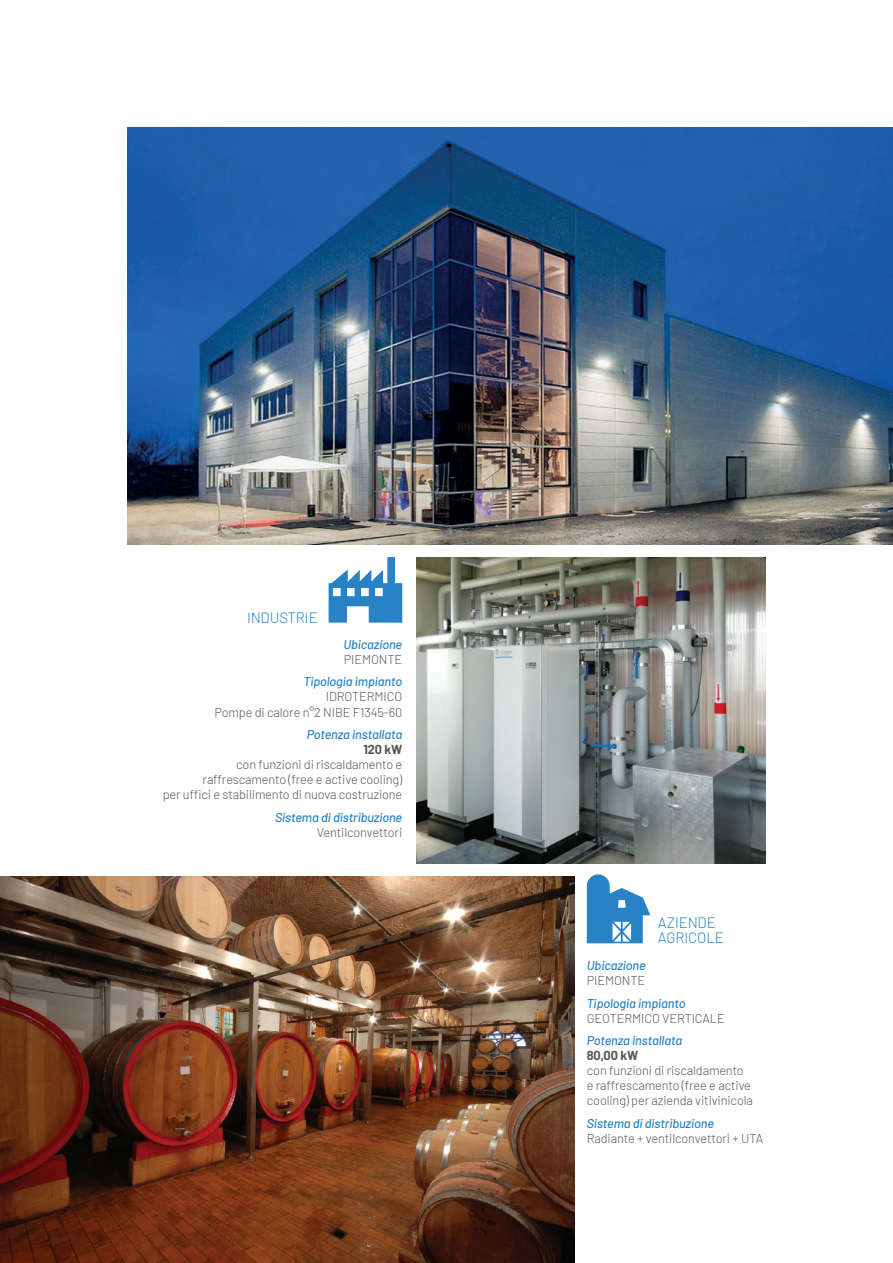
<style>
.page{position:relative;width:893px;height:1263px;background:#fff}
.page>*{position:absolute;margin:0;border:0;box-sizing:border-box;transform-origin:0 0}
.t1{font:300 15px/15px "Barlow";letter-spacing:-.01em;color:#2783c5}
.t2{font:300 12.75px/15px "Barlow";letter-spacing:-.01em;color:#57585a}
.t3{font:italic 500 12.75px "Barlow";letter-spacing:-.01em;color:#2783c5}
.t4{font:700 12.75px "Barlow";letter-spacing:-.01em;color:#57585a}
</style>
<div class="page">
<img style="left:128px;top:128px;width:765px;height:416px">
<img style="left:417px;top:557px;width:348px;height:306px">
<img style="left:0;top:876px;width:574px;height:387px">
<svg style="left:329px;top:557px;width:73px;height:66px"></svg>
<svg style="left:587px;top:874px;width:63px;height:69px"></svg>
<p class="t1" style="left:247px;top:609px;width:72px">INDUSTRIE</p>
<p class="t3" style="left:343px;top:635px;width:60px">Ubicazione</p>
<p class="t2" style="left:344px;top:651px;width:60px">PIEMONTE</p>
<p class="t3" style="left:303px;top:673px;width:100px">Tipologia impianto</p>
<p class="t2" style="left:326px;top:688px;width:78px">IDROTERMICO</p>
<p class="t2" style="left:215px;top:703px;width:189px">Pompe di calore n°2 NIBE F1345-60</p>
<p class="t3" style="left:307px;top:725px;width:97px">Potenza installata</p>
<p class="t4" style="left:363px;top:740px;width:40px">120 kW</p>
<p class="t2" style="left:236px;top:756px;width:168px">con funzioni di riscaldamento e</p>
<p class="t2" style="left:203px;top:771px;width:201px">raffrescamento (free e active cooling)</p>
<p class="t2" style="left:163px;top:786px;width:241px">per uffici e stabilimento di nuova costruzione</p>
<p class="t3" style="left:275px;top:808px;width:129px">Sistema di distribuzione</p>
<p class="t2" style="left:317px;top:823px;width:87px">Ventilconvettori</p>
<p class="t1" style="left:658px;top:914px;width:68px">AZIENDE<br>AGRICOLE</p>
<p class="t3" style="left:587px;top:956px;width:60px">Ubicazione</p>
<p class="t2" style="left:587px;top:972px;width:60px">PIEMONTE</p>
<p class="t3" style="left:587px;top:994px;width:100px">Tipologia impianto</p>
<p class="t2" style="left:587px;top:1010px;width:140px">GEOTERMICO VERTICALE</p>
<p class="t3" style="left:587px;top:1031px;width:97px">Potenza installata</p>
<p class="t4" style="left:587px;top:1046px;width:53px">80,00 kW</p>
<p class="t2" style="left:587px;top:1062px;width:158px">con funzioni di riscaldamento</p>
<p class="t2" style="left:587px;top:1077px;width:168px">e raffrescamento (free e active cooling) per azienda vitivinicola</p>
<p class="t3" style="left:587px;top:1114px;width:129px">Sistema di distribuzione</p>
<p class="t2" style="left:587px;top:1130px;width:178px">Radiante + ventilconvettori + UTA</p>
</div>
